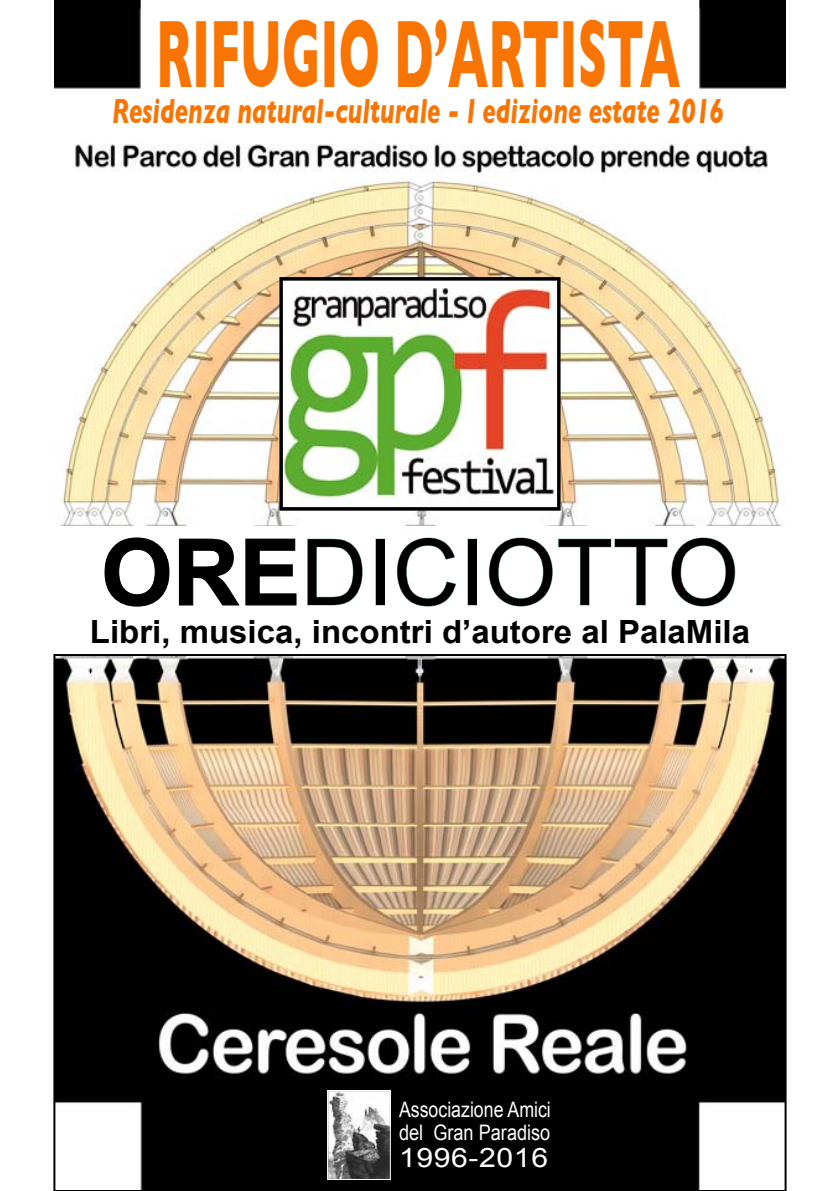
<style>
.page{position:relative;width:840px;height:1191px;background:#fff}
.page>*{position:absolute;margin:0;border:0;box-sizing:border-box;transform-origin:0 0}
.t1{font:700 97.8px "Gill Sans";color:#f87503;scale:.49 1}
.t2{font:92px "Arial";color:#000}
.t3{font:italic 700 35.6px "Gill Sans";color:#f87503;scale:.69 1}
.t4{font:700 32px "Arial";color:#000}
.t5{font:26.6px "Arial";letter-spacing:.02em;color:#fff;scale:1.13 1}
.t6{font:21.4px/23.2px "Arial";color:#fff;scale:.83 1}
.s1{font-weight:700}
</style>
<div class="page">
<img style="left:54px;top:0;width:731px;height:525px">
<img style="left:283px;top:281px;width:273px;height:225px">
<div style="left:279px;top:277px;width:281px;height:233px;border:3px solid #000"></div>
<img style="left:56px;top:657px;width:727px;height:531px">
<img style="left:329px;top:1092px;width:59px;height:85px">
<div style="left:327px;top:1090px;width:63px;height:89px;border:1px solid #fff"></div>
<svg style="left:104px;top:537px;width:66px;height:70px"></svg>
<svg style="left:178px;top:538px;width:61px;height:68px"></svg>
<svg style="left:245px;top:538px;width:52px;height:68px"></svg>
<svg style="left:307px;top:538px;width:56px;height:68px"></svg>
<div style="left:375px;top:539px;width:9px;height:66px;border:1px solid #88b9ad"></div>
<svg style="left:396px;top:537px;width:60px;height:70px"></svg>
<div style="left:467px;top:539px;width:9px;height:66px;border:1px solid #88b9ad"></div>
<svg style="left:488px;top:537px;width:247px;height:70px"></svg>
<h1 class="t1" style="left:156px;top:-3px;width:1070px">RIFUGIO D’ARTISTA</h1>
<p class="t3" style="left:112px;top:90px;width:887px">Residenza natural-culturale - I edizione estate 2016</p>
<h2 class="t2" style="left:101px;top:512px;width:639px"><span class="s1">ORE</span>DICIOTTO</h2>
<p class="t4" style="left:90px;top:610px;width:661px">Libri, musica, incontri d’autore al PalaMila</p>
<p class="t6" style="left:399px;top:1098px;width:184px">Associazione Amici del Gran Paradiso</p>
<p class="t5" style="left:399px;top:1140px;width:133px">1996-2016</p>
</div>
